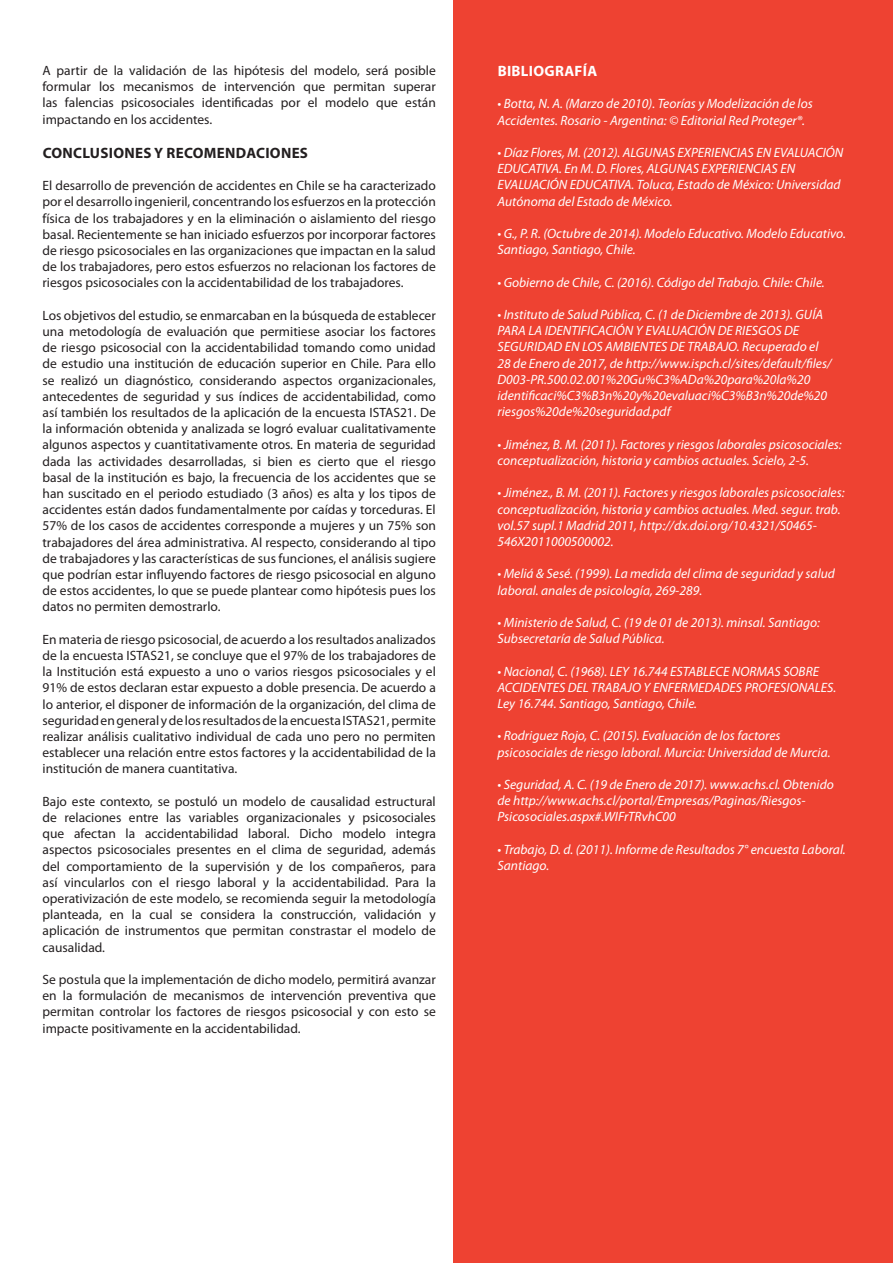
<style>
.page{position:relative;width:893px;height:1263px;background:#fff}
.page>*{position:absolute;margin:0;border:0;box-sizing:border-box;transform-origin:0 0}
.t1{font:700 15px "Myriad Pro";letter-spacing:.02em;color:#231f20}
.t2{font:700 15px "Myriad Pro";letter-spacing:.02em;color:#fff}
.t3{font:13.5px/16.2px "Myriad Pro";color:#231f20;text-align:justify}
.t4{font:italic 13.5px/16.2px "Myriad Pro";color:#fff}
</style>
<div class="page">
<div style="left:454px;top:0;width:439px;height:1263px;background:#ee4232"></div>
<p class="t3" style="left:43px;top:62px;width:395px">A partir de la validación de las hipótesis del modelo, será posible formular los mecanismos de intervención que permitan superar las falencias psicosociales identificadas por el modelo que están impactando en los accidentes.</p>
<p class="t1" style="left:43px;top:143px;width:267px">CONCLUSIONES Y RECOMENDACIONES</p>
<p class="t3" style="left:43px;top:177px;width:395px">El desarrollo de prevención de accidentes en Chile se ha caracterizado por el desarrollo ingenieril, concentrando los esfuerzos en la protección física de los trabajadores y en la eliminación o aislamiento del riesgo basal. Recientemente se han iniciado esfuerzos por incorporar factores de riesgo psicosociales en las organizaciones que impactan en la salud de los trabajadores, pero estos esfuerzos no relacionan los factores de riesgos psicosociales con la accidentabilidad de los trabajadores.</p>
<p class="t3" style="left:43px;top:307px;width:395px">Los objetivos del estudio, se enmarcaban en la búsqueda de establecer una metodología de evaluación que permitiese asociar los factores de riesgo psicosocial con la accidentabilidad tomando como unidad de estudio una institución de educación superior en Chile. Para ello se realizó un diagnóstico, considerando aspectos organizacionales, antecedentes de seguridad y sus índices de accidentabilidad, como así también los resultados de la aplicación de la encuesta ISTAS21. De la información obtenida y analizada se logró evaluar cualitativamente algunos aspectos y cuantitativamente otros. En materia de seguridad dada las actividades desarrolladas, si bien es cierto que el riesgo basal de la institución es bajo, la frecuencia de los accidentes que se han suscitado en el periodo estudiado (3 años) es alta y los tipos de accidentes están dados fundamentalmente por caídas y torceduras. El 57% de los casos de accidentes corresponde a mujeres y un 75% son trabajadores del área administrativa. Al respecto, considerando al tipo de trabajadores y las características de sus funciones, el análisis sugiere que podrían estar influyendo factores de riesgo psicosocial en alguno de estos accidentes, lo que se puede plantear como hipótesis pues los datos no permiten demostrarlo.</p>
<p class="t3" style="left:43px;top:631px;width:395px">En materia de riesgo psicosocial, de acuerdo a los resultados analizados de la encuesta ISTAS21, se concluye que el 97% de los trabajadores de la Institución está expuesto a uno o varios riesgos psicosociales y el 91% de estos declaran estar expuesto a doble presencia. De acuerdo a lo anterior, el disponer de información de la organización, del clima de seguridad en general y de los resultados de la encuesta ISTAS21, permite realizar análisis cualitativo individual de cada uno pero no permiten establecer una relación entre estos factores y la accidentabilidad de la institución de manera cuantitativa.</p>
<p class="t3" style="left:43px;top:793px;width:395px">Bajo este contexto, se postuló un modelo de causalidad estructural de relaciones entre las variables organizacionales y psicosociales que afectan la accidentabilidad laboral. Dicho modelo integra aspectos psicosociales presentes en el clima de seguridad, además del comportamiento de la supervisión y de los compañeros, para así vincularlos con el riesgo laboral y la accidentabilidad. Para la operativización de este modelo, se recomienda seguir la metodología planteada, en la cual se considera la construcción, validación y aplicación de instrumentos que permitan constrastar el modelo de causalidad.</p>
<p class="t3" style="left:43px;top:971px;width:395px">Se postula que la implementación de dicho modelo, permitirá avanzar en la formulación de mecanismos de intervención preventiva que permitan controlar los factores de riesgos psicosocial y con esto se impacte positivamente en la accidentabilidad.</p>
<p class="t2" style="left:498px;top:61px;width:101px">BIBLIOGRAFÍA</p>
<p class="t4" style="left:497px;top:96px;width:317px">• Botta, N. A. (Marzo de 2010). Teorías y Modelización de los<br>Accidentes. Rosario - Argentina: © Editorial Red Proteger®.</p>
<p class="t4" style="left:497px;top:144px;width:347px">• Díaz Flores, M. (2012). ALGUNAS EXPERIENCIAS EN EVALUACIÓN EDUCATIVA. En M. D. Flores, ALGUNAS EXPERIENCIAS EN EVALUACIÓN EDUCATIVA. Toluca, Estado de México: Universidad Autónoma del Estado de México.</p>
<p class="t4" style="left:497px;top:225px;width:350px">• G., P. R. (Octubre de 2014). Modelo Educativo. Modelo Educativo.<br>Santiago, Santiago, Chile.</p>
<p class="t4" style="left:497px;top:274px;width:329px">• Gobierno de Chile, C. (2016). Código del Trabajo. Chile: Chile.</p>
<p class="t4" style="left:497px;top:306px;width:335px">• Instituto de Salud Pública, C. (1 de Diciembre de 2013). GUÍA PARA LA IDENTIFICACIÓN Y EVALUACIÓN DE RIESGOS DE SEGURIDAD EN LOS AMBIENTES DE TRABAJO. Recuperado el 28 de Enero de 2017, de http://www.ispch.cl/sites/default/files/ D003-PR.500.02.001%20Gu%C3%ADa%20para%20la%20 identificaci%C3%B3n%20y%20evaluaci%C3%B3n%20de%20 riesgos%20de%20seguridad.pdf</p>
<p class="t4" style="left:497px;top:436px;width:346px">• Jiménez, B. M. (2011). Factores y riesgos laborales psicosociales: conceptualización, historia y cambios actuales. Scielo, 2-5.</p>
<p class="t4" style="left:497px;top:484px;width:349px">• Jiménez., B. M. (2011). Factores y riesgos laborales psicosociales: conceptualización, historia y cambios actuales. Med. segur. trab. vol.57 supl.1 Madrid 2011, http://dx.doi.org/10.4321/S0465- 546X2011000500002.</p>
<p class="t4" style="left:497px;top:565px;width:339px">• Meliá &amp; Sesé. (1999). La medida del clima de seguridad y salud laboral. anales de psicología, 269-289.</p>
<p class="t4" style="left:497px;top:614px;width:324px">• Ministerio de Salud, C. (19 de 01 de 2013). minsal. Santiago:<br>Subsecretaría de Salud Pública.</p>
<p class="t4" style="left:497px;top:663px;width:340px">• Nacional, C. (1968). LEY 16.744 ESTABLECE NORMAS SOBRE<br>ACCIDENTES DEL TRABAJO Y ENFERMEDADES PROFESIONALES.<br>Ley 16.744. Santiago, Santiago, Chile.</p>
<p class="t4" style="left:497px;top:727px;width:335px">• Rodriguez Rojo, C. (2015). Evaluación de los factores psicosociales de riesgo laboral. Murcia: Universidad de Murcia.</p>
<p class="t4" style="left:497px;top:776px;width:338px">• Seguridad, A. C. (19 de Enero de 2017). www.achs.cl. Obtenido de http://www.achs.cl/portal/Empresas/Paginas/Riesgos-<br>Psicosociales.aspx#.WIFrTRvhC00</p>
<p class="t4" style="left:497px;top:841px;width:350px">• Trabajo, D. d. (2011). Informe de Resultados 7° encuesta Laboral.<br>Santiago.</p>
</div>
